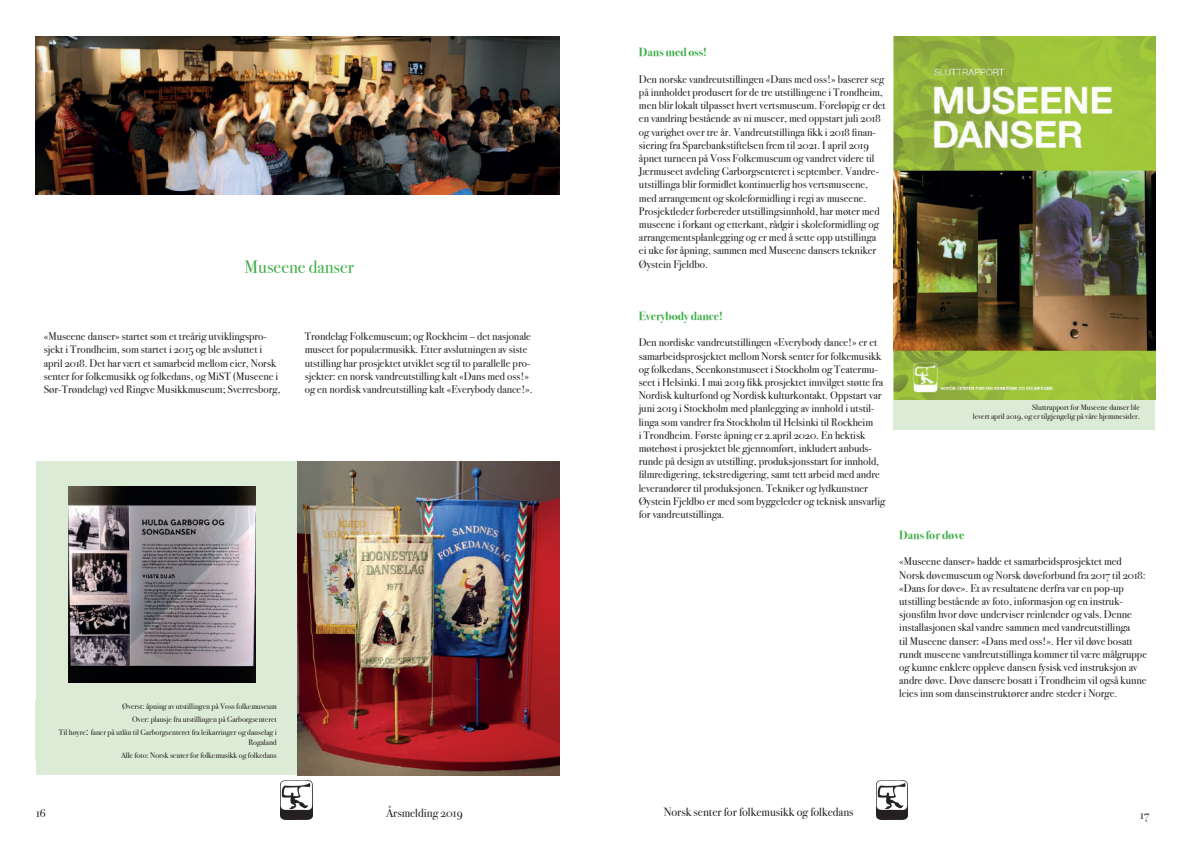
<style>
.page{position:relative;width:1191px;height:842px;background:#fff}
.page>*{position:absolute;margin:0;border:0;box-sizing:border-box;transform-origin:0 0}
.t1{font:18px "Bodoni Svty Two OSITCTT";color:#40ae49}
.t2{font:12px "Bodoni Svty Two OSITCTT";color:#231f20}
.t3{font:700 12px "Bodoni Svty Two OSITCTT";color:#40ae49}
.t4{font:11px/13.2px "Bodoni Svty Two OSITCTT";color:#231f20}
.t5{font:8px/13.2px "Bodoni Svty Two OSITCTT";color:#231f20;text-align:right}
.s1{font-size:11px}
</style>
<div class="page">
<div style="left:36px;top:462px;width:263px;height:313px;background:#dcebd6"></div>
<img style="left:35px;top:37px;width:524px;height:157px">
<img style="left:68px;top:486px;width:188px;height:196px">
<img style="left:876px;top:780px;width:31px;height:39px">
<img style="left:281px;top:780px;width:31px;height:39px">
<div style="left:893px;top:400px;width:262px;height:30px;background:#dcebd6"></div>
<div style="left:35px;top:701px;width:262px;height:59px;background:#dcebd6"></div>
<img style="left:298px;top:462px;width:261px;height:313px">
<img style="left:893px;top:36px;width:262px;height:364px">
<h1 class="t1" style="left:245px;top:256px;width:111px">Museene danser</h1>
<p class="t4" style="left:44px;top:330px;width:238px">«Museene danser» startet som et treårig utviklingspro&shy;sjekt i Trondheim, som startet i 2015 og ble avsluttet i april 2018. Det har vært et samarbeid mellom eier, Norsk senter for folkemusikk og folkedans, og MiST (Museene i Sør-Trøndelag) ved Ringve Musikkmuseum; Sverresborg,</p>
<p class="t4" style="left:305px;top:330px;width:229px">Trøndelag Folkemuseum; og Rockheim – det nasjonale museet for populærmusikk. Etter avslutningen av siste utstilling har prosjektet utviklet seg til to parallelle pro&shy;sjekter: en norsk vandreutstilling kalt «Dans med oss!» og en nordisk vandreutstilling kalt «Everybody dance!».</p>
<p class="t5" style="left:59px;top:699px;width:219px">Øverst: åpning av utstillingen på Voss folkemuseum<br>Over: plansje fra utstillingen på Garborgsenteret<br>Til høyre<span class="s1">:</span> faner på utlån til Garborgsenteret fra leikarringer og danselag i</p>
<p class="t5" style="left:121px;top:735px;width:157px">Rogaland<br>Alle foto: Norsk senter for folkemusikk og folkedans</p>
<p class="t3" style="left:639px;top:45px;width:69px">Dans med oss!</p>
<p class="t4" style="left:639px;top:72px;width:248px">Den norske vandreutstillingen «Dans med oss!» baserer seg på innholdet produsert for de tre utstillingene i Trondheim, men blir lokalt tilpasset hvert vertsmuseum. Foreløpig er det en vandring bestående av ni museer, med oppstart juli 2018 og varighet over tre år. Vandreutstillinga fikk i 2018 finan&shy;siering fra Sparebankstiftelsen frem til 2021. I april 2019 åpnet turneen på Voss Folkemuseum og vandret videre til Jærmuseet avdeling Garborgsenteret i september. Vandre&shy;utstillinga blir formidlet kontinuerlig hos vertsmuseene, med arrangement og skoleformidling i regi av museene.<br>Prosjektleder forbereder utstillingsinnhold, har møter med museene i forkant og etterkant, rådgir i skoleformidling og arrangementsplanlegging og er med å sette opp utstillinga ei uke før åpning, sammen med Museene dansers tekniker Øystein Fjeldbo.</p>
<p class="t3" style="left:638px;top:309px;width:85px">Everybody dance!</p>
<p class="t4" style="left:638px;top:336px;width:248px">Den nordiske vandreutstillingen «Everybody dance!» er et samarbeidsprosjektet mellom Norsk senter for folkemusikk og folkedans, Scenkonstmuseet i Stockholm og Teatermu&shy;seet i Helsinki. I mai 2019 fikk prosjektet innvilget støtte fra Nordisk kulturfond og Nordisk kulturkontakt. Oppstart var juni 2019 i Stockholm med planlegging av innhold i utstil&shy;linga som vandrer fra Stockholm til Helsinki til Rockheim<br>i Trondheim. Første åpning er 2.april 2020. En hektisk møtehøst i prosjektet ble gjennomført, inkludert anbuds&shy;runde på design av utstilling, produksjonsstart for innhold, filmredigering, tekstredigering, samt tett arbeid med andre leverandører til produksjonen. Tekniker og lydkunstner Øystein Fjeldbo er med som byggeleder og teknisk ansvarlig for vandreutstillinga.</p>
<p class="t5" style="left:972px;top:402px;width:169px;line-height:9.6px">Sluttrapport for Museene danser ble<br>levert april 2019, og er tilgjengelig på våre hjemmesider.</p>
<p class="t3" style="left:899px;top:528px;width:67px">Dans for døve</p>
<p class="t4" style="left:899px;top:555px;width:249px">«Museene danser» hadde et samarbeidsprosjektet med Norsk døvemuseum og Norsk døveforbund fra 2017 til 2018: «Dans for døve». Et av resultatene derfra var en pop-up utstilling bestående av foto, informasjon og en instruk&shy;sjonsfilm hvor døve underviser reinlender og vals. Denne installasjonen skal vandre sammen med vandreutstillinga<br>til Museene danser: «Dans med oss!». Her vil døve bosatt rundt museene vandreutstillinga kommer til være målgruppe og kunne enklere oppleve dansen fysisk ved instruksjon av andre døve. Døve dansere bosatt i Trondheim vil også kunne leies inn som danseinstruktører andre steder i Norge.</p>
<p class="t2" style="left:36px;top:806px;width:11px">16</p>
<p class="t2" style="left:386px;top:805px;width:78px">Årsmelding 2019</p>
<p class="t2" style="left:663px;top:804px;width:191px">Norsk senter for folkemusikk og folkedans</p>
<p class="t2" style="left:1140px;top:807px;width:10px">17</p>
</div>
